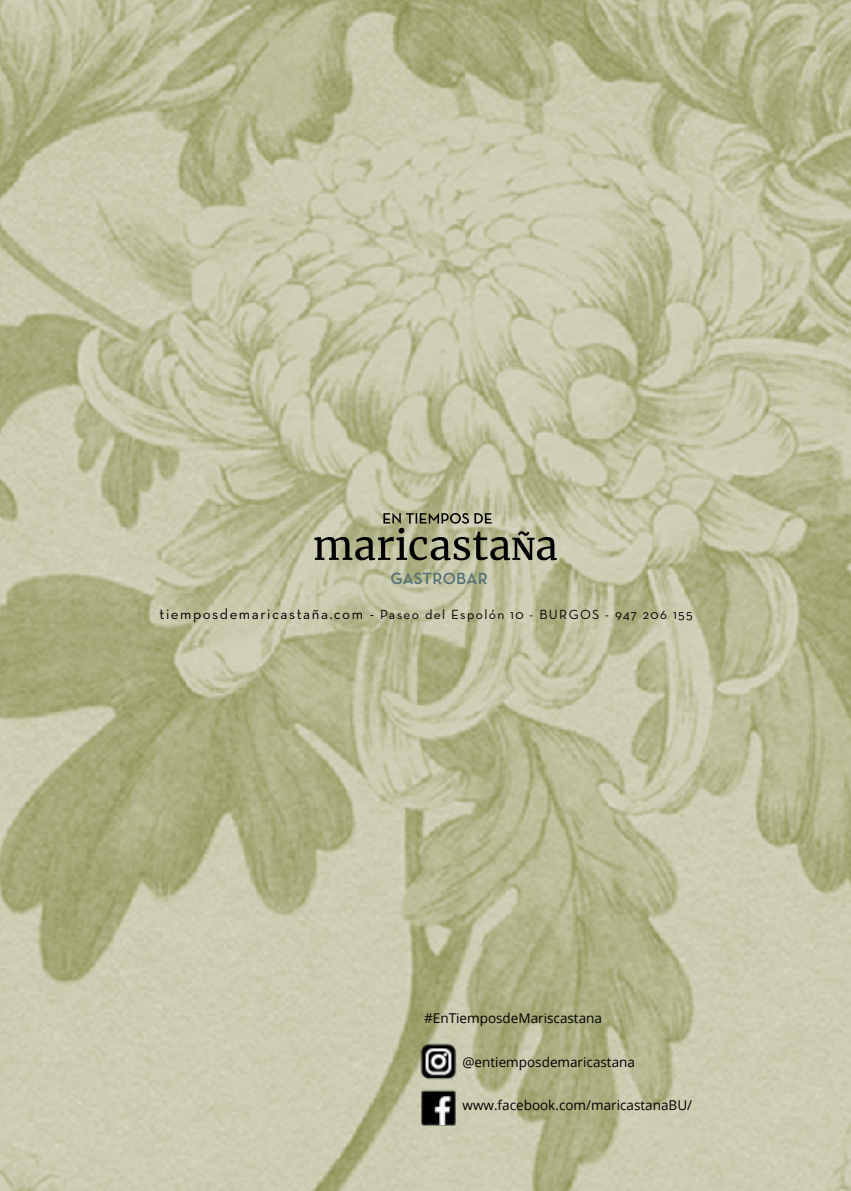
<style>
.page{position:relative;width:851px;height:1191px;background:#fff}
.page>*{position:absolute;margin:0;border:0;box-sizing:border-box;transform-origin:0 0}
.t1{font:600 16.5px "Neutra Text";letter-spacing:.015em;color:#516d75}
.t2{font:13.5px "Open Sans";color:#000}
.t3{font:13.5px "Neutra Text";letter-spacing:.1em;color:#000}
.s1{font-size:15px}
</style>
<div class="page">
<img style="left:0;top:0;width:850px;height:1191px">
<svg style="left:314px;top:513px;width:242px;height:47px;background:#919277"></svg>
<img style="left:415px;top:1043px;width:46px;height:39px">
<img style="left:417px;top:1088px;width:43px;height:41px">
<p class="t1" style="left:390px;top:568px;width:99px">GASTROBAR</p>
<p class="t3" style="left:159px;top:606px;width:534px"><span class="s1">tiemposdemaricastaña.com -</span> Paseo del Espolón 10 - BURGOS - 947 206 155</p>
<p class="t2" style="left:424px;top:1009px;width:179px">#EnTiemposdeMariscastana</p>
<p class="t2" style="left:462px;top:1052px;width:174px">@entiemposdemaricastana</p>
<p class="t2" style="left:462px;top:1096px;width:231px">www.facebook.com/maricastanaBU/</p>
</div>
